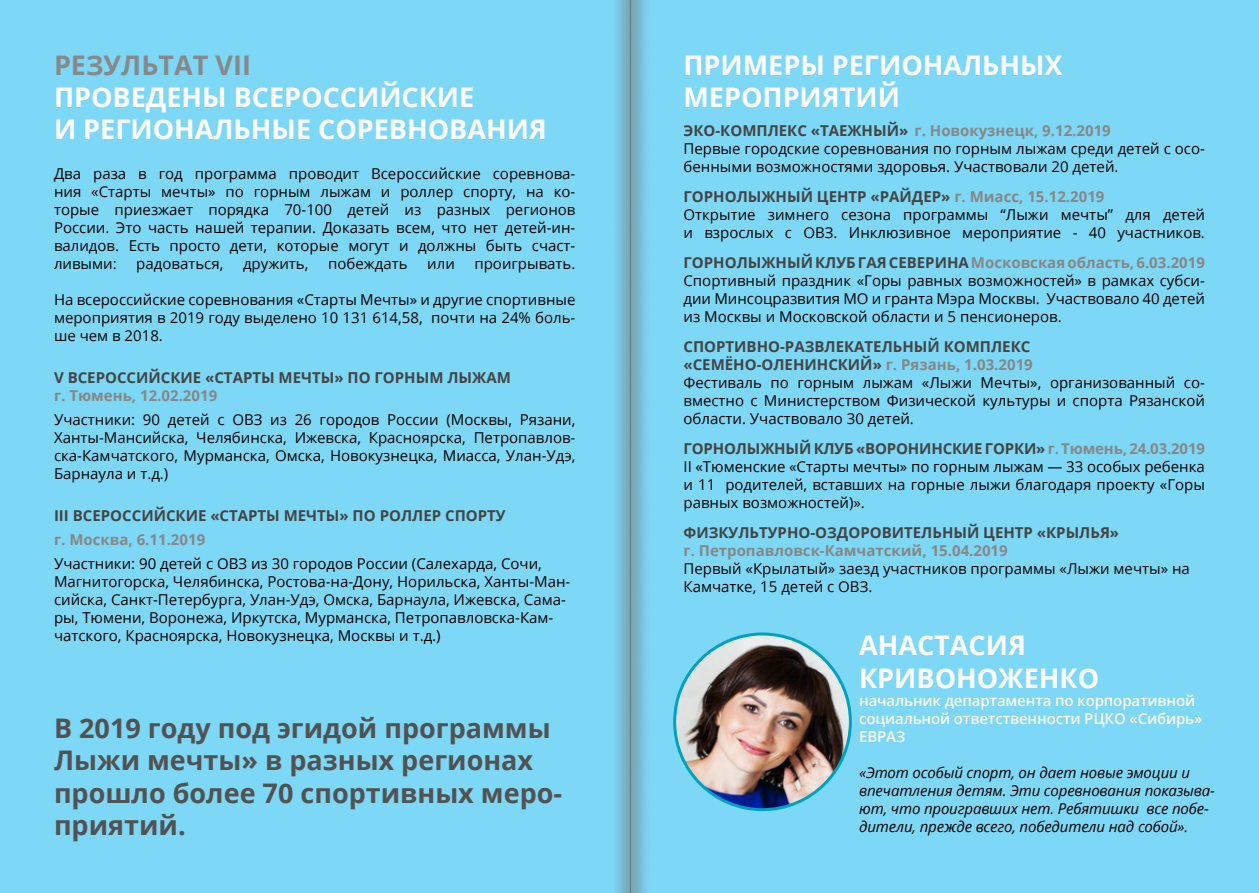
<style>
.page{position:relative;width:1259px;height:893px;background:#7cd8f6}
.page>*{position:absolute;margin:0;border:0;box-sizing:border-box;transform-origin:0 0}
.t1{font:700 27px/32.4px "Open Sans";color:#fff}
.t2{font:700 27px/32.4px "Open Sans";color:#525252}
.t3{font:700 27px "Open Sans";color:#888}
.t4{font:15px/18px "Open Sans";color:#000;text-align:justify}
.t5{font:italic 15px/18px "Open Sans";letter-spacing:-.01em;color:#000}
.t6{font:700 15px "Open Sans";color:#454444}
.t7{font:600 15px/18px "Open Sans";letter-spacing:-.01em;color:#fff}
.t8{font:700 15px "Open Sans";color:#878787}
.s1{font-weight:700;color:#454444}
.s2{font-weight:700;color:#878787}
</style>
<div class="page">
<img style="left:674px;top:634px;width:176px;height:176px;border-radius:88px">
<img style="left:616px;top:0;width:31px;height:893px">
<h1 class="t3" style="left:54px;top:46px;width:198px">РЕЗУЛЬТАТ VII</h1>
<h1 class="t1" style="left:54px;top:80px;width:494px">ПРОВЕДЕНЫ ВСЕРОССИЙСКИЕ<br>И РЕГИОНАЛЬНЫЕ СОРЕВНОВАНИЯ</h1>
<p class="t4" style="left:54px;top:164px;width:523px">Два раза в год программа проводит Всероссийские соревнова&shy;ния «Старты мечты» по горным лыжам и роллер спорту, на ко&shy;торые приезжает порядка 70-100 детей из разных регионов России. Это часть нашей терапии. Доказать всем, что нет детей-ин&shy;валидов. Есть просто дети, которые могут и должны быть счаст&shy;ливыми:</p>
<p class="t4" style="left:136px;top:254px;width:89px">радоваться,</p>
<p class="t4" style="left:243px;top:254px;width:67px">дружить,</p>
<p class="t4" style="left:328px;top:254px;width:81px">побеждать</p>
<p class="t4" style="left:427px;top:254px;width:29px">или</p>
<p class="t4" style="left:474px;top:254px;width:102px">проигрывать.</p>
<p class="t4" style="left:54px;top:290px;width:523px">На всероссийские соревнования «Старты Мечты» и другие спортивные мероприятия в 2019 году выделено 10 131 614,58, почти на 24% боль&shy;ше чем в 2018.</p>
<p class="t6" style="left:54px;top:367px;width:458px">V ВСЕРОССИЙСКИЕ «СТАРТЫ МЕЧТЫ» ПО ГОРНЫМ ЛЫЖАМ</p>
<p class="t8" style="left:54px;top:385px;width:165px">г. Тюмень, 12.02.2019</p>
<p class="t4" style="left:54px;top:410px;width:523px">Участники: 90 детей с ОВЗ из 26 городов России (Москвы, Рязани, Ханты-Мансийска, Челябинска, Ижевска, Красноярска, Петропавлов&shy;ска-Камчатского, Мурманска, Омска, Новокузнецка, Миасса, Улан-Удэ, Барнаула и т.д.)</p>
<p class="t6" style="left:54px;top:505px;width:453px">III ВСЕРОССИЙСКИЕ «СТАРТЫ МЕЧТЫ» ПО РОЛЛЕР СПОРТУ</p>
<p class="t8" style="left:54px;top:529px;width:153px">г. Москва, 6.11.2019</p>
<p class="t4" style="left:54px;top:554px;width:518px;text-align:left">Участники: 90 детей с ОВЗ из 30 городов России (Салехарда, Сочи, Магнитогорска, Челябинска, Ростова-на-Дону, Норильска, Ханты-Ман&shy;сийска, Санкт-Петербурга, Улан-Удэ, Омска, Барнаула, Ижевска, Сама&shy;ры, Тюмени, Воронежа, Иркутска, Мурманска, Петропавловска-Кам&shy;чатского, Красноярска, Новокузнецка, Москвы и т.д.)</p>
<h1 class="t2" style="left:54px;top:711px;width:510px">В 2019 году под эгидой программы<br>Лыжи мечты» в разных регионах прошло более 70 спортивных меро&shy;приятий.</h1>
<h1 class="t1" style="left:683px;top:48px;width:380px">ПРИМЕРЫ РЕГИОНАЛЬНЫХ<br>МЕРОПРИЯТИЙ</h1>
<p class="t4" style="left:683px;top:121px;width:523px;text-align:left"><span class="s1">ЭКО-КОМПЛЕКС «ТАЕЖНЫЙ»</span> <span class="s2">г. Новокузнецк, 9.12.2019<br></span>Первые городские соревнования по горным лыжам среди детей с осо&shy;бенными возможностями здоровья. Участвовали 20 детей.</p>
<p class="t4" style="left:683px;top:187px;width:523px;text-align:left"><span class="s1">ГОРНОЛЫЖНЫЙ ЦЕНТР «РАЙДЕР»</span> <span class="s2">г. Миасс, 15.12.2019<br></span>Открытие зимнего сезона программы “Лыжи мечты” для детей и взрослых с ОВЗ. Инклюзивное мероприятие - 40 участников.</p>
<p class="t4" style="left:683px;top:253px;width:523px"><span class="s1">ГОРНОЛЫЖНЫЙ КЛУБ ГАЯ СЕВЕРИНА</span> <span class="s2">Московская область, 6.03.2019<br></span>Спортивный праздник «Горы равных возможностей» в рамках субси&shy;дии Минсоцразвития МО и гранта Мэра Москвы. Участвовало 40 детей из Москвы и Московской области и 5 пенсионеров.</p>
<p class="t4" style="left:683px;top:337px;width:523px;text-align:left"><span class="s1">СПОРТИВНО-РАЗВЛЕКАТЕЛЬНЫЙ КОМПЛЕКС «СЕМЁНО-ОЛЕНИНСКИЙ»</span> <span class="s2">г. Рязань, 1.03.2019<br></span>Фестиваль по горным лыжам «Лыжи Мечты», организованный со&shy;вместно с Министерством Физической культуры и спорта Рязанской области. Участвовало 30 детей.</p>
<p class="t4" style="left:683px;top:439px;width:523px"><span class="s1">ГОРНОЛЫЖНЫЙ КЛУБ «ВОРОНИНСКИЕ ГОРКИ»</span> <span class="s2">г. Тюмень, 24.03.2019<br></span>II «Тюменские «Старты мечты» по горным лыжам — 33 особых ребенка и 11 родителей, вставших на горные лыжи благодаря проекту «Горы равных возможностей)».</p>
<p class="t6" style="left:683px;top:522px;width:437px">ФИЗКУЛЬТУРНО-ОЗДОРОВИТЕЛЬНЫЙ ЦЕНТР «КРЫЛЬЯ»</p>
<p class="t8" style="left:683px;top:540px;width:326px">г. Петропавловск-Камчатский, 15.04.2019</p>
<p class="t4" style="left:683px;top:559px;width:508px">Первый «Крылатый» заезд участников программы «Лыжи мечты» на<br>Камчатке, 15 детей с ОВЗ.</p>
<h1 class="t1" style="left:859px;top:629px;width:241px">АНАСТАСИЯ<br>КРИВОНОЖЕНКО</h1>
<p class="t7" style="left:859px;top:691px;width:345px">начальник департамента по корпоративной социальной ответственности РЦКО «Сибирь»<br>ЕВРАЗ</p>
<p class="t5" style="left:859px;top:763px;width:357px">«Этот особый спорт, он дает новые эмоции и впечатления детям. Эти соревнования показыва&shy;ют, что проигравших нет. Ребятишки все побе&shy;дители, прежде всего, победители над собой».</p>
</div>
